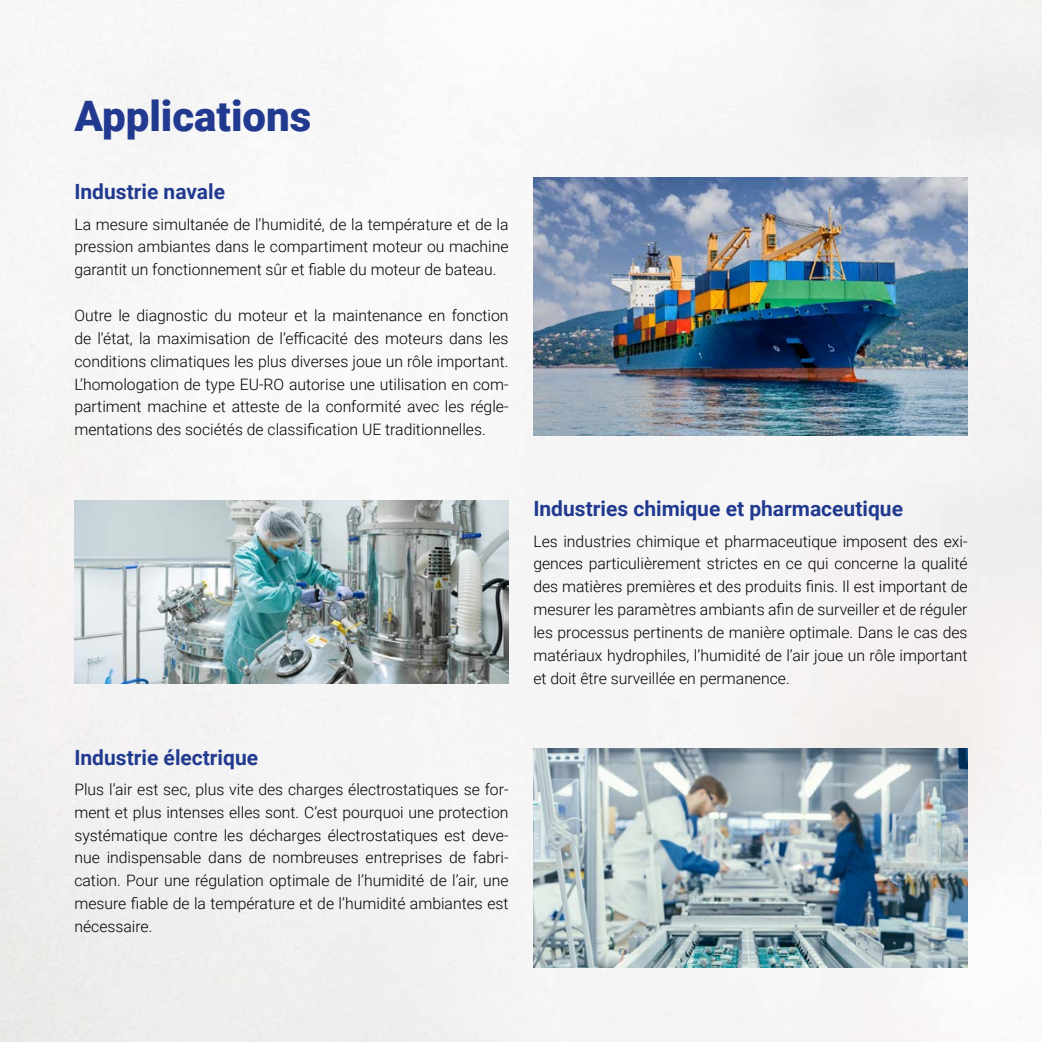
<style>
.page{position:relative;width:1042px;height:1042px;background:#f5f5f5}
.page>*{position:absolute;margin:0;border:0;box-sizing:border-box;transform-origin:0 0}
.t1{font:900 42px "Roboto";color:#213a8f}
.t2{font:700 21px "Roboto";color:#213a8f}
.t3{font:300 15.75px/22.8px "Roboto";color:#000;text-align:justify}
</style>
<div class="page">
<img style="left:74px;top:500px;width:434px;height:183px">
<img style="left:533px;top:749px;width:434px;height:218px">
<img style="left:533px;top:177px;width:434px;height:258px">
<h1 class="t1" style="left:74px;top:86px;width:238px">Applications</h1>
<h2 class="t2" style="left:74px;top:177px;width:152px">Industrie navale</h2>
<p class="t3" style="left:74px;top:212px;width:436px">La mesure simultanée de l’humidité, de la température et de la pression ambiantes dans le compartiment moteur ou machine garantit un fonctionnement sûr et fiable du moteur de bateau.</p>
<p class="t3" style="left:74px;top:303px;width:436px">Outre le diagnostic du moteur et la maintenance en fonction de l’état, la maximisation de l’efficacité des moteurs dans les conditions climatiques les plus diverses joue un rôle important.<br>L’homologation de type EU-RO autorise une utilisation en com&shy;partiment machine et atteste de la conformité avec les régle&shy;mentations des sociétés de classification UE traditionnelles.</p>
<h2 class="t2" style="left:74px;top:742px;width:185px">Industrie électrique</h2>
<p class="t3" style="left:74px;top:777px;width:436px">Plus l’air est sec, plus vite des charges électrostatiques se for&shy;ment et plus intenses elles sont. C’est pourquoi une protection systématique contre les décharges électrostatiques est deve&shy;nue indispensable dans de nombreuses entreprises de fabri&shy;cation. Pour une régulation optimale de l’humidité de l’air, une mesure fiable de la température et de l’humidité ambiantes est nécessaire.</p>
<h2 class="t2" style="left:533px;top:494px;width:371px">Industries chimique et pharmaceutique</h2>
<p class="t3" style="left:533px;top:529px;width:436px">Les industries chimique et pharmaceutique imposent des exi&shy;gences particulièrement strictes en ce qui concerne la qualité des matières premières et des produits finis. Il est important de mesurer les paramètres ambiants afin de surveiller et de réguler les processus pertinents de manière optimale. Dans le cas des matériaux hydrophiles, l’humidité de l’air joue un rôle important et doit être surveillée en permanence.</p>
</div>
